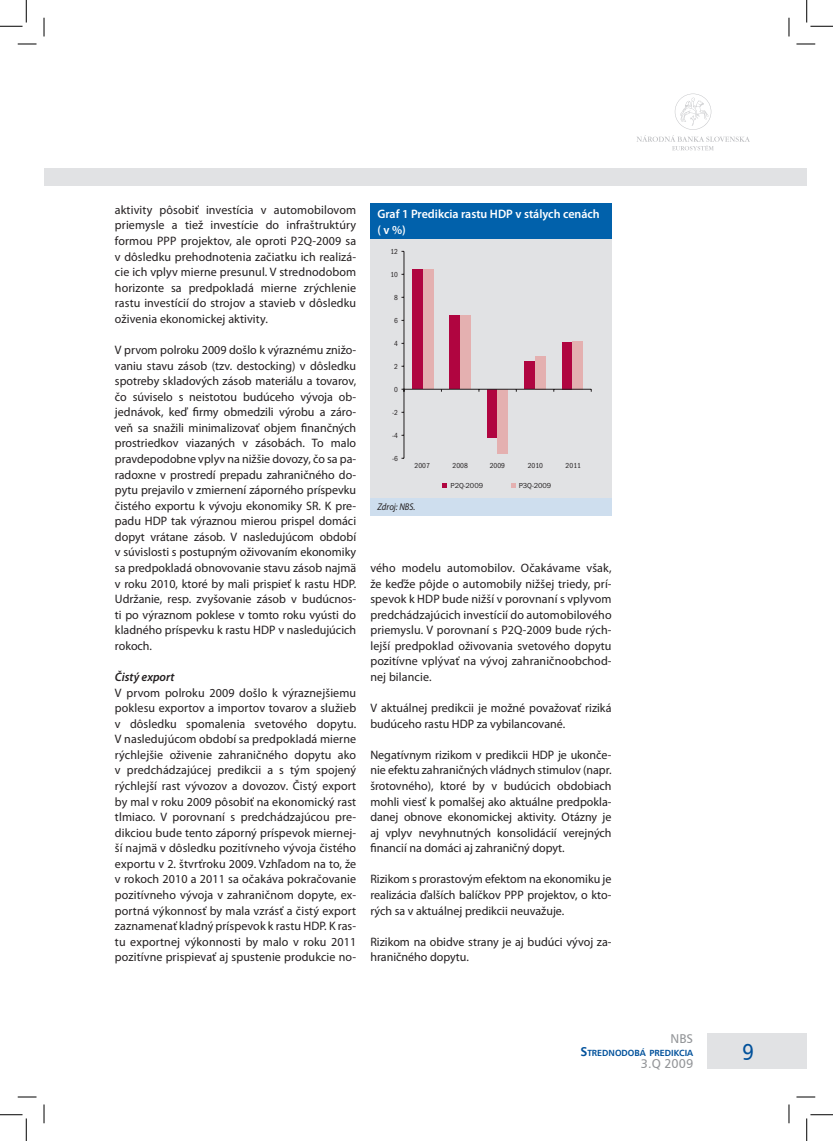
<style>
.page{position:relative;width:833px;height:1141px;background:#fff}
.page>*{position:absolute;margin:0;border:0;box-sizing:border-box;transform-origin:0 0}
.t1{font:22.5px "Humanist 777 AT";color:#01519b;scale:.91 1}
.t2{font:12.5px "Humanist 777 AT";color:#939598}
.t3{font:12.25px/15.5px "Myriad Pro";color:#231f20;text-align:justify}
.t4{font:600 12.25px/15.6px "Myriad Pro";color:#fff}
.t5{font:italic 600 12.25px "Myriad Pro";color:#231f20}
.t6{font:italic 9.75px "Myriad Pro";color:#231f20;scale:.9 1}
.t7{font:8.75px "Humanist 777 AT Bold";color:#01519b}
.t8{font:condensed 7.5px "Franklin Got Itc TEE";color:#231f20}
.t9{font:7.5px "Franklin Got Itc TEE";color:#231f20}
.s1{font-size:12.5px}
</style>
<div class="page">
<div style="left:44px;top:168px;width:762px;height:18px;background:#e1e2e4"></div>
<svg style="left:637px;top:94px;width:112px;height:56px"></svg>
<div style="left:707px;top:1033px;width:99px;height:35px;background:#e1e2e4"></div>
<div style="left:370px;top:203px;width:241px;height:36px;background:#0161ab"></div>
<div style="left:370px;top:239px;width:241px;height:259px;background:#e1e2e4"></div>
<div style="left:370px;top:498px;width:241px;height:17px;background:#cedeee"></div>
<svg style="left:511px;top:483px;width:4px;height:4px"></svg>
<svg style="left:442px;top:483px;width:5px;height:4px"></svg>
<div style="left:412px;top:270px;width:10px;height:119px;background:#b00540"></div>
<div style="left:449px;top:316px;width:11px;height:73px;background:#b00540"></div>
<div style="left:486px;top:389px;width:11px;height:48px;background:#b00540"></div>
<div style="left:524px;top:361px;width:10px;height:28px;background:#b00540"></div>
<div style="left:561px;top:342px;width:11px;height:47px;background:#b00540"></div>
<div style="left:422px;top:270px;width:11px;height:119px;background:#e4b0b0"></div>
<div style="left:460px;top:316px;width:10px;height:73px;background:#e4b0b0"></div>
<div style="left:497px;top:389px;width:11px;height:64px;background:#e4b0b0"></div>
<div style="left:534px;top:356px;width:11px;height:33px;background:#e4b0b0"></div>
<div style="left:572px;top:341px;width:11px;height:48px;background:#e4b0b0"></div>
<hr style="left:403px;top:251px;width:1px;height:207px;background:#231f20">
<hr style="left:404px;top:389px;width:187px;height:1px;background:#231f20">
<svg style="left:18px;top:43px;width:18px;height:2px"></svg>
<svg style="left:796px;top:43px;width:18px;height:2px"></svg>
<svg style="left:18px;top:1096px;width:18px;height:1px"></svg>
<svg style="left:796px;top:1096px;width:18px;height:1px"></svg>
<svg style="left:43px;top:18px;width:2px;height:18px"></svg>
<svg style="left:43px;top:1104px;width:2px;height:19px"></svg>
<svg style="left:788px;top:18px;width:1px;height:18px"></svg>
<svg style="left:788px;top:1104px;width:1px;height:19px"></svg>
<svg style="left:0;top:0;width:27px;height:27px"></svg>
<svg style="left:0;top:1114px;width:27px;height:26px"></svg>
<svg style="left:806px;top:0;width:26px;height:27px"></svg>
<svg style="left:806px;top:1114px;width:26px;height:26px"></svg>
<p class="t3" style="left:115px;top:202px;width:242px">aktivity pôsobiť investícia v automobilovom priemysle a tiež investície do infraštruktúry formou PPP projektov, ale oproti P2Q-2009 sa v dôsledku prehodnotenia začiatku ich realizá&shy;cie ich vplyv mierne presunul. V strednodobom horizonte sa predpokladá mierne zrýchlenie rastu investícií do strojov a stavieb v dôsledku oživenia ekonomickej aktivity.</p>
<p class="t3" style="left:115px;top:342px;width:242px">V prvom polroku 2009 došlo k výraznému znižo&shy;vaniu stavu zásob (tzv. destocking) v dôsledku spotreby skladových zásob materiálu a tovarov, čo súviselo s neistotou budúceho vývoja ob&shy;jednávok, keď firmy obmedzili výrobu a záro&shy;veň sa snažili minimalizovať objem finančných prostriedkov viazaných v zásobách. To malo pravdepodobne vplyv na nižšie dovozy, čo sa pa&shy;radoxne v prostredí prepadu zahraničného do&shy;pytu prejavilo v zmiernení záporného príspevku čistého exportu k vývoju ekonomiky SR. K pre&shy;padu HDP tak výraznou mierou prispel domáci dopyt vrátane zásob. V nasledujúcom období v súvislosti s postupným oživovaním ekonomiky sa predpokladá obnovovanie stavu zásob najmä v roku 2010, ktoré by mali prispieť k rastu HDP.<br>Udržanie, resp. zvyšovanie zásob v budúcnos&shy;ti po výraznom poklese v tomto roku vyústi do kladného príspevku k rastu HDP v nasledujúcich rokoch.</p>
<p class="t5" style="left:115px;top:670px;width:61px">Čistý export</p>
<p class="t3" style="left:115px;top:685px;width:242px">V prvom polroku 2009 došlo k výraznejšiemu poklesu exportov a importov tovarov a služieb v dôsledku spomalenia svetového dopytu.<br>V nasledujúcom období sa predpokladá mierne rýchlejšie oživenie zahraničného dopytu ako v predchádzajúcej predikcii a s tým spojený rýchlejší rast vývozov a dovozov. Čistý export by mal v roku 2009 pôsobiť na ekonomický rast tlmiaco. V porovnaní s predchádzajúcou pre&shy;dikciou bude tento záporný príspevok miernej&shy;ší najmä v dôsledku pozitívneho vývoja čistého exportu v 2. štvrťroku 2009. Vzhľadom na to, že v rokoch 2010 a 2011 sa očakáva pokračovanie pozitívneho vývoja v zahraničnom dopyte, ex&shy;portná výkonnosť by mala vzrásť a čistý export zaznamenať kladný príspevok k rastu HDP. K ras&shy;tu exportnej výkonnosti by malo v roku 2011 pozitívne prispievať aj spustenie produkcie no-</p>
<p class="t4" style="left:377px;top:206px;width:224px">Graf 1 Predikcia rastu HDP v stálych cenách ( v %)</p>
<p class="t8" style="left:390px;top:247px;width:9px">12</p>
<p class="t8" style="left:390px;top:270px;width:9px">10</p>
<p class="t8" style="left:394px;top:293px;width:5px">8</p>
<p class="t8" style="left:394px;top:316px;width:5px">6</p>
<p class="t8" style="left:394px;top:339px;width:5px">4</p>
<p class="t8" style="left:394px;top:362px;width:5px">2</p>
<p class="t8" style="left:394px;top:385px;width:5px">0</p>
<p class="t8" style="left:392px;top:408px;width:7px">-2</p>
<p class="t8" style="left:392px;top:431px;width:7px">-4</p>
<p class="t8" style="left:392px;top:454px;width:7px">-6</p>
<p class="t8" style="left:414px;top:461px;width:17px">2007</p>
<p class="t8" style="left:452px;top:461px;width:17px">2008</p>
<p class="t8" style="left:489px;top:461px;width:17px">2009</p>
<p class="t8" style="left:565px;top:461px;width:17px">2011</p>
<p class="t8" style="left:527px;top:461px;width:17px">2010</p>
<p class="t9" style="left:450px;top:481px;width:34px">P2Q-2009</p>
<p class="t9" style="left:518px;top:481px;width:34px">P3Q-2009</p>
<p class="t6" style="left:377px;top:502px;width:44px">Zdroj: NBS.</p>
<p class="t3" style="left:370px;top:560px;width:242px">vého modelu automobilov. Očakávame však, že keďže pôjde o automobily nižšej triedy, prí&shy;spevok k HDP bude nižší v porovnaní s vplyvom predchádzajúcich investícií do automobilového priemyslu. V porovnaní s P2Q-2009 bude rých&shy;lejší predpoklad oživovania svetového dopytu pozitívne vplývať na vývoj zahraničnoobchod&shy;nej bilancie.</p>
<p class="t3" style="left:370px;top:700px;width:242px">V aktuálnej predikcii je možné považovať riziká budúceho rastu HDP za vybilancované.</p>
<p class="t3" style="left:370px;top:747px;width:242px">Negatívnym rizikom v predikcii HDP je ukonče&shy;nie efektu zahraničných vládnych stimulov (napr. šrotovného), ktoré by v budúcich obdobiach mohli viesť k pomalšej ako aktuálne predpokla&shy;danej obnove ekonomickej aktivity. Otázny je aj vplyv nevyhnutných konsolidácií verejných financií na domáci aj zahraničný dopyt.</p>
<p class="t3" style="left:370px;top:871px;width:242px">Rizikom s prorastovým efektom na ekonomiku je realizácia ďalších balíčkov PPP projektov, o kto&shy;rých sa v aktuálnej predikcii neuvažuje.</p>
<p class="t3" style="left:370px;top:934px;width:242px">Rizikom na obidve strany je aj budúci vývoj za&shy;hraničného dopytu.</p>
<p class="t2" style="left:670px;top:1031px;width:24px">NBS</p>
<p class="t7" style="left:580px;top:1047px;width:114px"><span class="s1">S</span>TREDNODOBÁ PREDIKCIA</p>
<p class="t2" style="left:640px;top:1056px;width:54px">3.Q 2009</p>
<h1 class="t1" style="left:741px;top:1038px;width:14px">9</h1>
</div>
